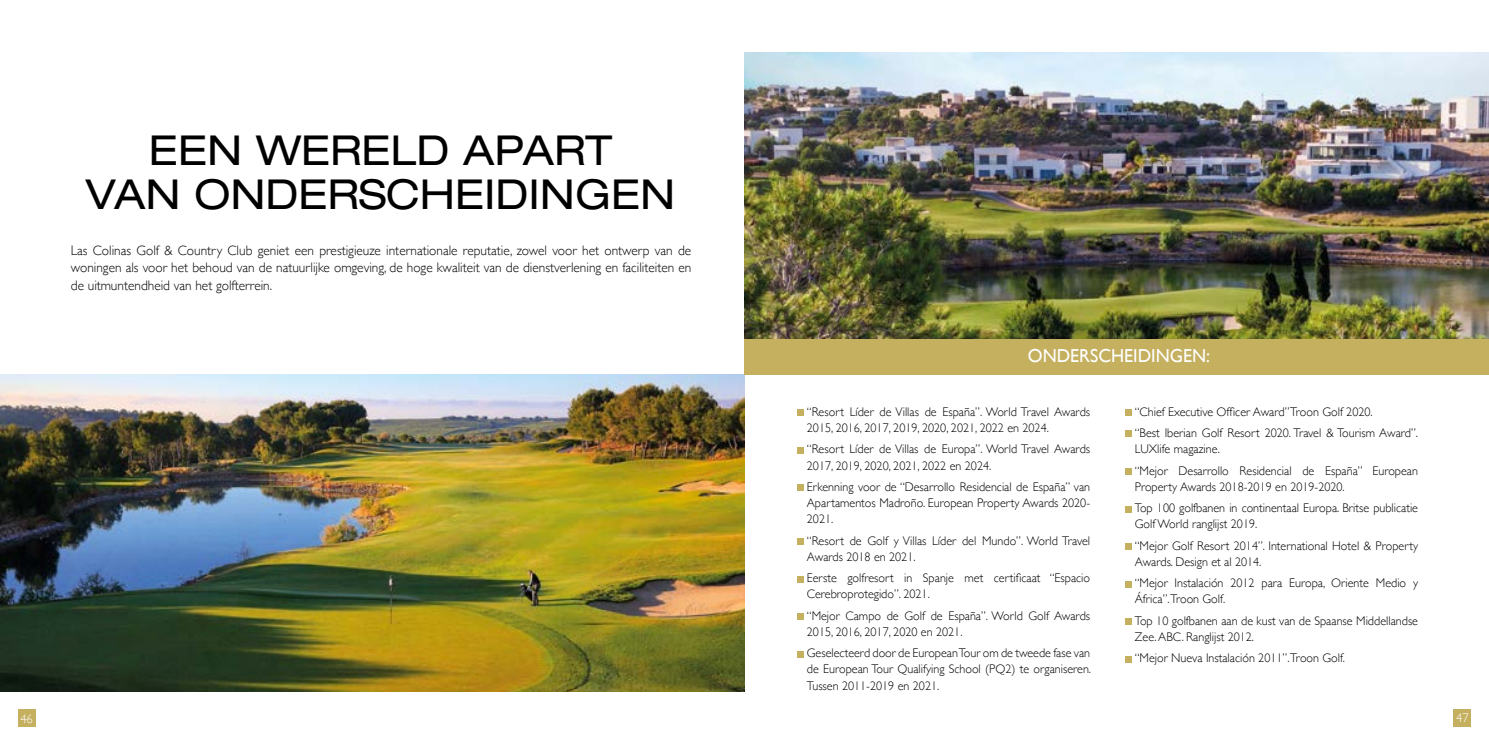
<style>
.page{position:relative;width:1489px;height:745px;background:#fff}
.page>*{position:absolute;margin:0;border:0;box-sizing:border-box;transform-origin:0 0}
.t1{font:expanded 41.25px/43.8px "Helvetica Neue LT Std";color:#000;text-align:center}
.t2{font:18.75px "Gill Sans";color:#fff;scale:.96 1}
.t3{font:300 13.75px/17.5px "Gill Sans";color:#000;text-align:justify}
.t4{font:300 12.5px/16.2px "Gill Sans";color:#000}
.t5{font:300 12.5px "Gill Sans";color:#fff}
</style>
<div class="page">
<div style="left:18px;top:709px;width:17px;height:17px;background:#c5b060"></div>
<div style="left:1453px;top:708px;width:17px;height:18px;background:#c5b060"></div>
<img style="left:0;top:374px;width:744px;height:317px">
<img style="left:744px;top:53px;width:744px;height:285px">
<div style="left:744px;top:338px;width:744px;height:36px;background:#c5b060"></div>
<svg style="left:797px;top:409px;width:6px;height:6px"></svg>
<svg style="left:1125px;top:409px;width:6px;height:6px"></svg>
<svg style="left:797px;top:484px;width:6px;height:6px"></svg>
<svg style="left:1125px;top:506px;width:6px;height:5px"></svg>
<svg style="left:797px;top:576px;width:6px;height:5px"></svg>
<svg style="left:1125px;top:618px;width:6px;height:6px"></svg>
<svg style="left:797px;top:538px;width:6px;height:6px"></svg>
<svg style="left:1125px;top:543px;width:6px;height:6px"></svg>
<svg style="left:797px;top:613px;width:6px;height:6px"></svg>
<svg style="left:1125px;top:656px;width:6px;height:5px"></svg>
<svg style="left:797px;top:651px;width:6px;height:5px"></svg>
<svg style="left:797px;top:447px;width:6px;height:6px"></svg>
<svg style="left:1125px;top:430px;width:6px;height:6px"></svg>
<svg style="left:1125px;top:468px;width:6px;height:6px"></svg>
<svg style="left:1125px;top:581px;width:6px;height:6px"></svg>
<h1 class="t1" style="left:86px;top:127px;width:591px">EEN WERELD APART<br>VAN ONDERSCHEIDINGEN</h1>
<p class="t3" style="left:71px;top:241px;width:622px">Las Colinas Golf &amp; Country Club geniet een prestigieuze internationale reputatie, zowel voor het ontwerp van de woningen als voor het behoud van de natuurlijke omgeving, de hoge kwaliteit van de dienstverlening en faciliteiten en de uitmuntendheid van het golfterrein.</p>
<h2 class="t2" style="left:1027px;top:344px;width:191px">ONDERSCHEIDINGEN:</h2>
<p class="t4" style="left:806px;top:402px;width:285px">“Resort Líder de Villas de España”. World Travel Awards<br>2015, 2016, 2017, 2019, 2020, 2021, 2022 en 2024.</p>
<p class="t4" style="left:806px;top:440px;width:285px">“Resort Líder de Villas de Europa”. World Travel Awards<br>2017, 2019, 2020, 2021, 2022 en 2024.</p>
<p class="t4" style="left:806px;top:477px;width:285px;text-align:justify">Erkenning voor de “Desarrollo Residencial de España” van Apartamentos Madroño. European Property Awards 2020- 2021.</p>
<p class="t4" style="left:806px;top:531px;width:285px">“Resort de Golf y Villas Líder del Mundo”. World Travel<br>Awards 2018 en 2021.</p>
<p class="t4" style="left:806px;top:569px;width:285px">Eerste golfresort in Spanje met certificaat “Espacio<br>Cerebroprotegido”. 2021.</p>
<p class="t4" style="left:806px;top:606px;width:285px">“Mejor Campo de Golf de España”. World Golf Awards<br>2015, 2016, 2017, 2020 en 2021.</p>
<p class="t4" style="left:806px;top:644px;width:286px;text-align:justify">Geselecteerd door de European Tour om de tweede fase van de European Tour Qualifying School (PQ2) te organiseren.<br>Tussen 2011-2019 en 2021.</p>
<p class="t4" style="left:1134px;top:400px;width:285px;line-height:21.2px">“Chief Executive Officer Award” Troon Golf 2020.<br>“Best Iberian Golf Resort 2020. Travel &amp; Tourism Award”.</p>
<p class="t4" style="left:1134px;top:437px;width:285px;line-height:21.2px">LUXlife magazine.<br>“Mejor Desarrollo Residencial de España” European</p>
<p class="t4" style="left:1134px;top:475px;width:285px;line-height:21.2px">Property Awards 2018-2019 en 2019-2020.<br>Top 100 golfbanen in continentaal Europa. Britse publicatie</p>
<p class="t4" style="left:1134px;top:512px;width:285px;line-height:21.2px">Golf World ranglijst 2019.<br>“Mejor Golf Resort 2014”. International Hotel &amp; Property</p>
<p class="t4" style="left:1134px;top:550px;width:285px;line-height:21.2px">Awards. Design et al 2014.<br>“Mejor Instalación 2012 para Europa, Oriente Medio y</p>
<p class="t4" style="left:1134px;top:587px;width:285px;line-height:21.2px">África”.Troon Golf.<br>Top 10 golfbanen aan de kust van de Spaanse Middellandse</p>
<p class="t4" style="left:1134px;top:625px;width:212px;line-height:21.2px">Zee. ABC. Ranglijst 2012.<br>“Mejor Nueva Instalación 2011”.Troon Golf.</p>
<p class="t5" style="left:20px;top:708px;width:14px">46</p>
<p class="t5" style="left:1455px;top:707px;width:14px">47</p>
</div>
